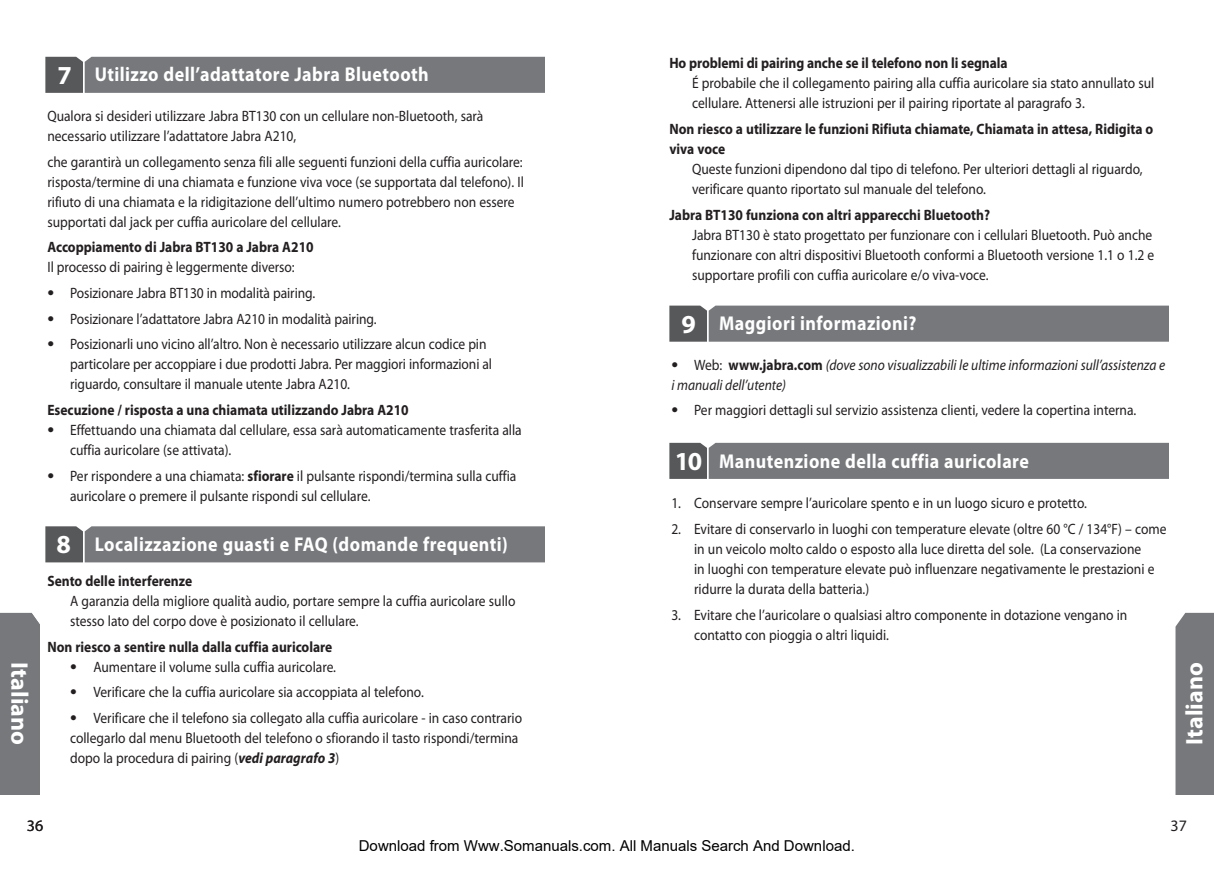
<style>
.page{position:relative;width:1214px;height:874px;background:#fff}
.page>*{position:absolute;margin:0;border:0;box-sizing:border-box;transform-origin:0 0}
.t1{font:700 24px "Myriad Pro";letter-spacing:.005em;color:#fff}
.t2{font:700 20px "Myriad Pro";letter-spacing:.025em;color:#fff;scale:.9 1}
.t3{font:16px "Myriad Pro";color:#231f20}
.t4{font:15px/20px "Myriad Pro";color:#231f20;scale:.9 1}
.t5{font:700 15px/20px "Myriad Pro";color:#231f20;scale:.9 1}
.t6{font:italic 15px/20px "Myriad Pro";color:#231f20;scale:.9 1}
.t7{font:15px "Arial";color:#000}
.s1{font-size:26px}
.s2{font-size:24px}
.s3{font-weight:700}
.s4{font-weight:700;font-style:italic}
.s5{font-style:normal;font-size:24px}
.s6{font-style:normal}
.s7{font-weight:700;font-style:normal}
</style>
<div class="page">
<div style="left:1175px;top:612px;width:38px;height:182px;background:#76787b"></div>
<div style="left:45px;top:526px;width:499px;height:39px;background:linear-gradient(to right,#c3c3c5,#c7c7c9)"></div>
<svg style="left:45px;top:526px;width:499px;height:36px;background:#75777a"></svg>
<svg style="left:45px;top:57px;width:499px;height:36px;background:#757679"></svg>
<svg style="left:669px;top:341px;width:499px;height:1px"></svg>
<svg style="left:669px;top:305px;width:499px;height:36px;background:#76787b"></svg>
<svg style="left:669px;top:478px;width:499px;height:1px"></svg>
<svg style="left:669px;top:442px;width:499px;height:36px;background:#77797c"></svg>
<div style="left:0;top:612px;width:39px;height:182px;background:#76787b"></div>
<h1 class="t1" style="left:33px;top:661px;width:85px;rotate:90deg">Italiano</h1>
<h2 class="t2" style="left:57px;top:63px;width:414px"><span class="s1">7</span> Utilizzo dell’adattatore Jabra Bluetooth</h2>
<p class="t4" style="left:47px;top:106px;width:486px">Qualora si desideri utilizzare Jabra BT130 con un cellulare non-Bluetooth, sarà necessario utilizzare l’adattatore Jabra A210,</p>
<p class="t4" style="left:47px;top:152px;width:531px">che garantirà un collegamento senza fili alle seguenti funzioni della cuffia auricolare: risposta/termine di una chiamata e funzione viva voce (se supportata dal telefono). Il rifiuto di una chiamata e la ridigitazione dell’ultimo numero potrebbero non essere supportati dal jack per cuffia auricolare del cellulare.</p>
<p class="t5" style="left:47px;top:237px;width:297px">Accoppiamento di Jabra BT130 a Jabra A210</p>
<p class="t4" style="left:47px;top:257px;width:276px">Il processo di pairing è leggermente diverso:</p>
<p class="t4" style="left:47px;top:283px;width:299px"><span class="s2">•</span> Posizionare Jabra BT130 in modalità pairing.</p>
<p class="t4" style="left:47px;top:309px;width:367px"><span class="s2">•</span> Posizionare l’adattatore Jabra A210 in modalità pairing.</p>
<p class="t4" style="left:70px;top:334px;width:470px;text-indent:-23px"><span class="s2">•</span> Posizionarli uno vicino all’altro. Non è necessario utilizzare alcun codice pin particolare per accoppiare i due prodotti Jabra. Per maggiori informazioni al riguardo, consultare il manuale utente Jabra A210.</p>
<p class="t5" style="left:47px;top:400px;width:403px">Esecuzione / risposta a una chiamata utilizzando Jabra A210</p>
<p class="t4" style="left:70px;top:420px;width:503px;text-indent:-23px"><span class="s2">•</span> Effettuando una chiamata dal cellulare, essa sarà automaticamente trasferita alla cuffia auricolare (se attivata).</p>
<p class="t4" style="left:70px;top:466px;width:497px;text-indent:-23px"><span class="s2">•</span> Per rispondere a una chiamata: <span class="s3">sfiorare</span> il pulsante rispondi/termina sulla cuffia auricolare o premere il pulsante rispondi sul cellulare.</p>
<h2 class="t2" style="left:57px;top:532px;width:503px"><span class="s1">8</span> Localizzazione guasti e FAQ (domande frequenti)</h2>
<p class="t5" style="left:47px;top:570px;width:162px">Sento delle interferenze</p>
<p class="t4" style="left:70px;top:590px;width:496px">A garanzia della migliore qualità audio, portare sempre la cuffia auricolare sullo stesso lato del corpo dove è posizionato il cellulare.</p>
<p class="t5" style="left:47px;top:636px;width:318px">Non riesco a sentire nulla dalla cuffia auricolare</p>
<p class="t4" style="left:70px;top:656px;width:297px"><span class="s2">•</span> Aumentare il volume sulla cuffia auricolare.</p>
<p class="t4" style="left:70px;top:682px;width:394px"><span class="s2">•</span> Verificare che la cuffia auricolare sia accoppiata al telefono.</p>
<p class="t4" style="left:70px;top:707px;width:503px"><span class="s2">•</span> Verificare che il telefono sia collegato alla cuffia auricolare - in caso contrario collegarlo dal menu Bluetooth del telefono o sfiorando il tasto rispondi/termina dopo la procedura di pairing (<span class="s4">vedi paragrafo 3</span>)</p>
<p class="t3" style="left:27px;top:816px;width:18px">36</p>
<p class="t5" style="left:669px;top:53px;width:377px">Ho problemi di pairing anche se il telefono non li segnala</p>
<p class="t4" style="left:692px;top:73px;width:515px">É probabile che il collegamento pairing alla cuffia auricolare sia stato annullato sul cellulare. Attenersi alle istruzioni per il pairing riportate al paragrafo 3.</p>
<p class="t5" style="left:669px;top:119px;width:539px">Non riesco a utilizzare le funzioni Rifiuta chiamate, Chiamata in attesa, Ridigita o viva voce</p>
<p class="t4" style="left:692px;top:159px;width:502px">Queste funzioni dipendono dal tipo di telefono. Per ulteriori dettagli al riguardo, verificare quanto riportato sul manuale del telefono.</p>
<p class="t5" style="left:669px;top:204px;width:358px">Jabra BT130 funziona con altri apparecchi Bluetooth?</p>
<p class="t4" style="left:692px;top:225px;width:515px">Jabra BT130 è stato progettato per funzionare con i cellulari Bluetooth. Può anche funzionare con altri dispositivi Bluetooth conformi a Bluetooth versione 1.1 o 1.2 e supportare profili con cuffia auricolare e/o viva-voce.</p>
<h2 class="t2" style="left:681px;top:311px;width:263px"><span class="s1">9</span> Maggiori informazioni?</h2>
<p class="t6" style="left:671px;top:354px;width:550px"><span class="s5">•</span> <span class="s6">Web:</span> <span class="s7">www.jabra.com</span> (dove sono visualizzabili le ultime informazioni sull’assistenza e i manuali dell’utente)</p>
<p class="t4" style="left:671px;top:400px;width:518px"><span class="s2">•</span> Per maggiori dettagli sul servizio assistenza clienti, vedere la copertina interna.</p>
<h2 class="t2" style="left:674px;top:449px;width:395px"><span class="s1">10</span> Manutenzione della cuffia auricolare</h2>
<p class="t4" style="left:671px;top:493px;width:463px">1. Conservare sempre l’auricolare spento e in un luogo sicuro e protetto.</p>
<p class="t4" style="left:694px;top:519px;width:526px;text-indent:-23px">2. Evitare di conservarlo in luoghi con temperature elevate (oltre 60 °C / 134°F) – come in un veicolo molto caldo o esposto alla luce diretta del sole. (La conservazione<br>in luoghi con temperature elevate può influenzare negativamente le prestazioni e ridurre la durata della batteria.)</p>
<p class="t4" style="left:694px;top:604px;width:483px;text-indent:-23px">3. Evitare che l’auricolare o qualsiasi altro componente in dotazione vengano in contatto con pioggia o altri liquidi.</p>
<h1 class="t1" style="left:1180px;top:745px;width:85px;rotate:-90deg">Italiano</h1>
<p class="t3" style="left:1170px;top:816px;width:18px">37</p>
<p class="t7" style="left:359px;top:836px;width:497px">Download from Www.Somanuals.com. All Manuals Search And Download.</p>
</div>
